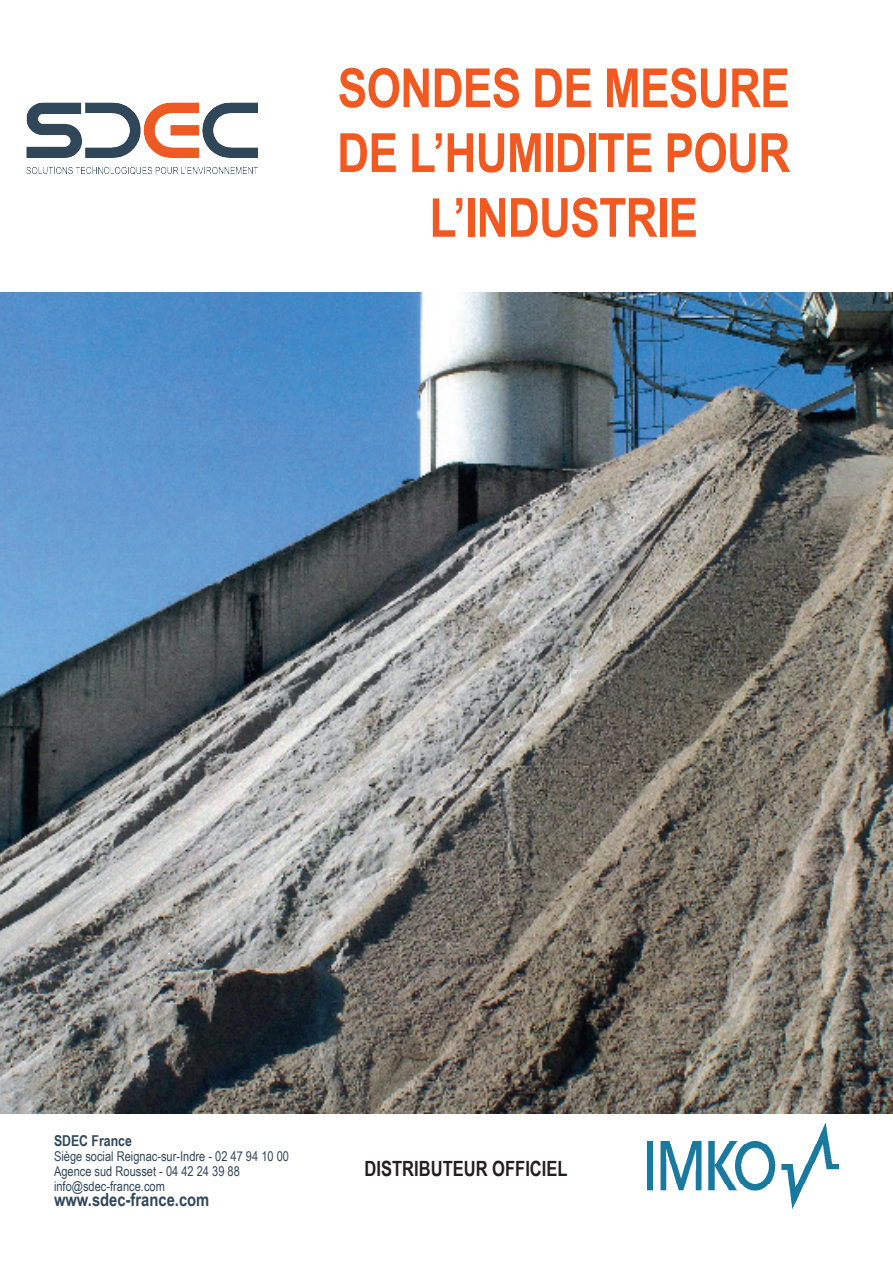
<style>
.page{position:relative;width:893px;height:1263px;background:#fff}
.page>*{position:absolute;margin:0;border:0;box-sizing:border-box;transform-origin:0 0}
.t1{font:700 54px/64.8px "Arial Narrow";letter-spacing:-.015em;color:#f15921;text-align:center}
.t2{font:700 21px "Arial Narrow";color:#231f20;scale:.96 1}
.t3{font:700 18px "Arial Narrow";color:#30475b}
.t4{font:700 15px "Arial Narrow";color:#30475b}
.t5{font:13.5px/15px "Arial Narrow";color:#30475b}
</style>
<div class="page">
<img style="left:0;top:292px;width:893px;height:821px">
<img style="left:27px;top:102px;width:231px;height:73px">
<img style="left:648px;top:1124px;width:191px;height:85px">
<h1 class="t1" style="left:337px;top:53px;width:455px">SONDES DE MESURE<br>DE L’HUMIDITE POUR<br>L’INDUSTRIE</h1>
<p class="t4" style="left:54px;top:1129px;width:79px">SDEC France</p>
<p class="t5" style="left:54px;top:1148px;width:237px">Siège social Reignac-sur-Indre - 02 47 94 10 00<br>Agence sud Rousset - 04 42 24 39 88 info@sdec-france.com</p>
<h3 class="t3" style="left:54px;top:1186px;width:157px">www.sdec-france.com</h3>
<h2 class="t2" style="left:365px;top:1153px;width:213px">DISTRIBUTEUR OFFICIEL</h2>
</div>
